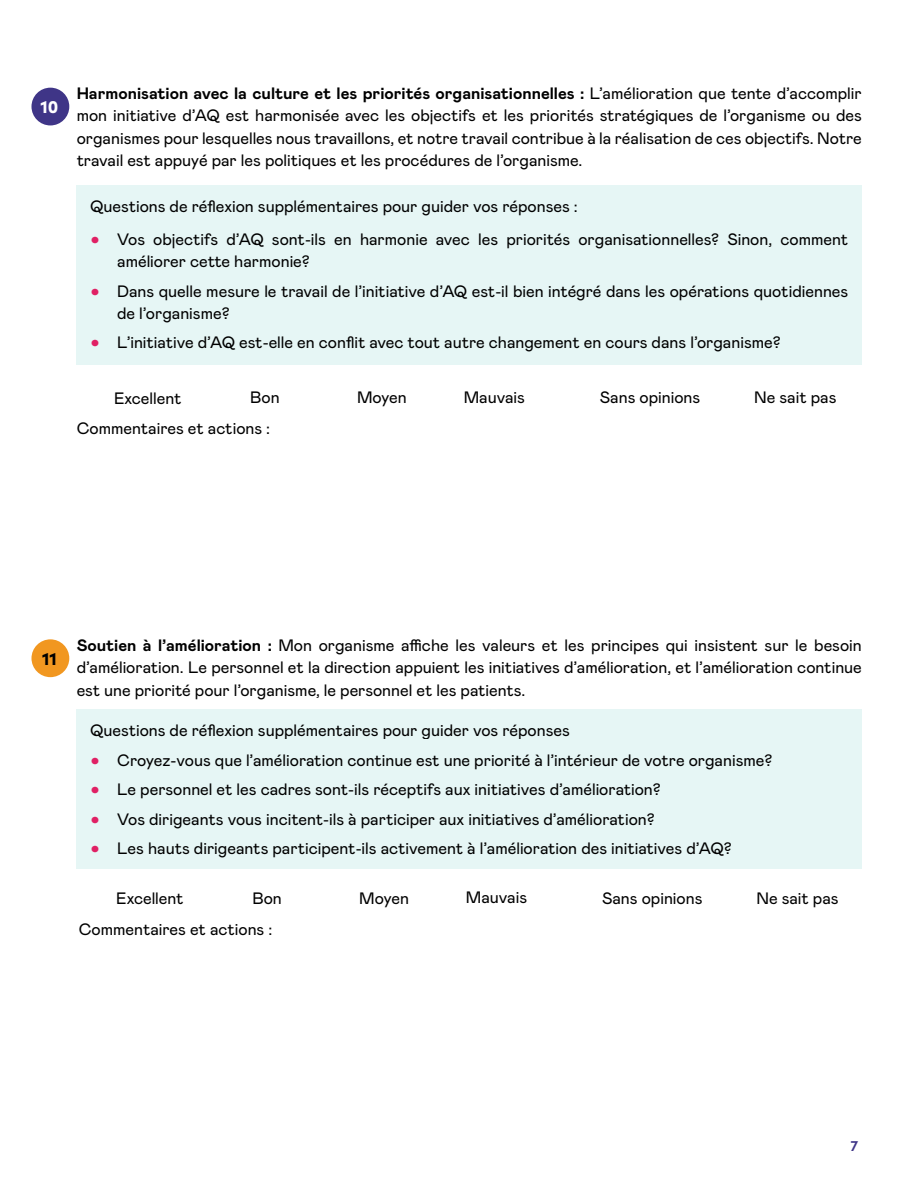
<style>
.page{position:relative;width:918px;height:1188px;background:#fff}
.page>*{position:absolute;margin:0;border:0;box-sizing:border-box;transform-origin:0 0}
.Question_Numbers__H2{font:900 18px "Sofia Pro";color:#fff}
.Question_Numbers__H2-2{font:900 18px "Sofia Pro";color:#000}
.Black_copy__H3{font:16.5px/22.5px "Mabry Pro";color:#000;text-align:justify}
.t1{font:600 15px "Sofia Pro";color:#3f3587}
.s1{font-weight:700}
.s2{font-family:"Sofia Pro";font-weight:900;font-size:21px;color:#e02064}
</style>
<div class="page">
<div style="left:77px;top:185px;width:785px;height:41px;background:#e6f6f5"></div>
<div style="left:77px;top:710px;width:785px;height:41px;background:#e6f6f5"></div>
<div style="left:31px;top:88px;width:38px;height:37px;background:#3f3587;border-radius:50%"></div>
<div style="left:31px;top:639px;width:38px;height:38px;background:#f19720;border-radius:50%"></div>
<div style="left:77px;top:217px;width:785px;height:147px;background:#e6f6f5"></div>
<div style="left:77px;top:739px;width:785px;height:130px;background:#e6f6f5"></div>
<p class="Question_Numbers__H2" style="left:41px;top:93px;width:19px">10</p>
<p class="Black_copy__H3" style="left:77px;top:81px;width:787px"><span class="s1">Harmonisation avec la culture et les priorités organisationnelles :</span> L’amélioration que tente d’accomplir mon initiative d’AQ est harmonisée avec les objectifs et les priorités stratégiques de l’organisme ou des organismes pour lesquelles nous travaillons, et notre travail contribue à la réalisation de ces objectifs. Notre travail est appuyé par les politiques et les procédures de l’organisme.</p>
<p class="Black_copy__H3" style="left:90px;top:194px;width:489px">Questions de réflexion supplémentaires pour guider vos réponses :</p>
<p class="Black_copy__H3" style="left:117px;top:227px;width:733px;text-indent:-27px"><span class="s2">•</span> Vos objectifs d’AQ sont-ils en harmonie avec les priorités organisationnelles? Sinon, comment améliorer cette harmonie?</p>
<p class="Black_copy__H3" style="left:117px;top:279px;width:733px;text-indent:-27px"><span class="s2">•</span> Dans quelle mesure le travail de l’initiative d’AQ est-il bien intégré dans les opérations quotidiennes de l’organisme?</p>
<p class="Black_copy__H3" style="left:90px;top:331px;width:692px"><span class="s2">•</span> L’initiative d’AQ est-elle en conflit avec tout autre changement en cours dans l’organisme?</p>
<p class="Black_copy__H3" style="left:114px;top:386px;width:69px">Excellent</p>
<p class="Black_copy__H3" style="left:250px;top:386px;width:31px">Bon</p>
<p class="Black_copy__H3" style="left:357px;top:385px;width:51px">Moyen</p>
<p class="Black_copy__H3" style="left:464px;top:385px;width:63px">Mauvais</p>
<p class="Black_copy__H3" style="left:600px;top:386px;width:102px">Sans opinions</p>
<p class="Black_copy__H3" style="left:754px;top:386px;width:84px">Ne sait pas</p>
<p class="Black_copy__H3" style="left:77px;top:416px;width:195px">Commentaires et actions :</p>
<p class="Question_Numbers__H2-2" style="left:42px;top:644px;width:16px">11</p>
<p class="Black_copy__H3" style="left:77px;top:633px;width:787px"><span class="s1">Soutien à l’amélioration :</span> Mon organisme affiche les valeurs et les principes qui insistent sur le besoin d’amélioration. Le personnel et la direction appuient les initiatives d’amélioration, et l’amélioration continue est une priorité pour l’organisme, le personnel et les patients.</p>
<p class="Black_copy__H3" style="left:90px;top:718px;width:481px">Questions de réflexion supplémentaires pour guider vos réponses</p>
<p class="Black_copy__H3" style="left:90px;top:748px;width:684px"><span class="s2">•</span> Croyez-vous que l’amélioration continue est une priorité à l’intérieur de votre organisme?</p>
<p class="Black_copy__H3" style="left:90px;top:778px;width:572px"><span class="s2">•</span> Le personnel et les cadres sont-ils réceptifs aux initiatives d’amélioration?</p>
<p class="Black_copy__H3" style="left:90px;top:807px;width:566px"><span class="s2">•</span> Vos dirigeants vous incitent-ils à participer aux initiatives d’amélioration?</p>
<p class="Black_copy__H3" style="left:90px;top:836px;width:643px"><span class="s2">•</span> Les hauts dirigeants participent-ils activement à l’amélioration des initiatives d’AQ?</p>
<p class="Black_copy__H3" style="left:116px;top:887px;width:69px">Excellent</p>
<p class="Black_copy__H3" style="left:252px;top:886px;width:31px">Bon</p>
<p class="Black_copy__H3" style="left:359px;top:886px;width:51px">Moyen</p>
<p class="Black_copy__H3" style="left:466px;top:885px;width:63px">Mauvais</p>
<p class="Black_copy__H3" style="left:602px;top:886px;width:102px">Sans opinions</p>
<p class="Black_copy__H3" style="left:756px;top:886px;width:84px">Ne sait pas</p>
<p class="Black_copy__H3" style="left:79px;top:917px;width:195px">Commentaires et actions :</p>
<p class="t1" style="left:850px;top:1135px;width:9px">7</p>
</div>
